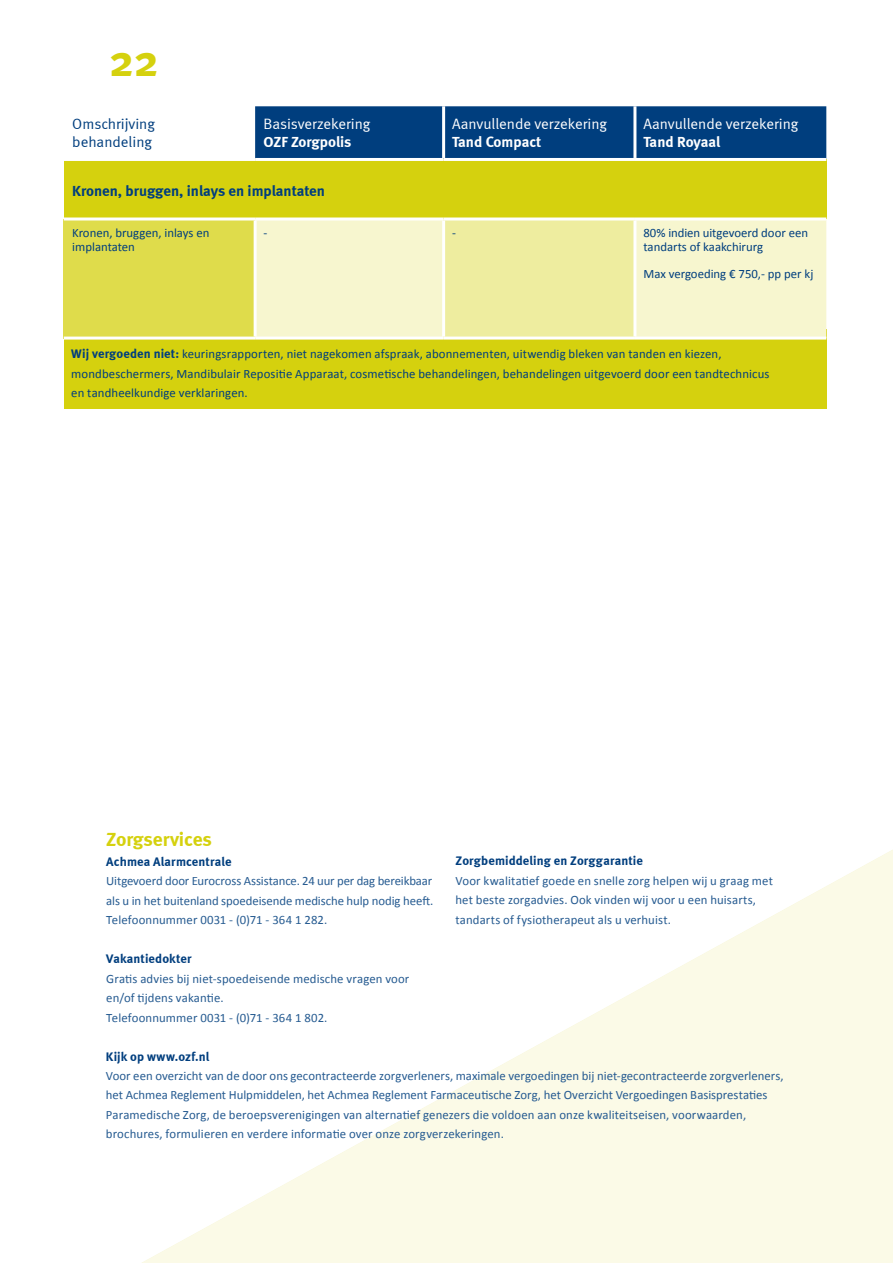
<style>
.page{position:relative;width:893px;height:1263px;background:#fff}
.page>*{position:absolute;margin:0;border:0;box-sizing:border-box;transform-origin:0 0}
.t1{font:700 45px "Meta";color:#d5d10e}
.t2{font:700 19.5px "Meta";letter-spacing:-.005em;color:#d5d10e}
.t3{font:15px/18px "Meta Normal";color:#fff}
.t4{font:700 15px "Meta";color:#003e7e}
.t5{font:15px/18px "Meta Normal";color:#003e7e}
.t6{font:12.75px/19.5px "Calibri";letter-spacing:.005em;color:#265b91}
.t7{font:12.75px/13.5px "Calibri";letter-spacing:.005em;color:#003e7e}
.s1{font-family:"Meta";font-weight:700}
.s2{font-family:"Meta";font-weight:700;color:#003e7e}
</style>
<div class="page">
<svg style="left:142px;top:850px;width:751px;height:413px;fill:#fbfae7"></svg>
<div style="left:64px;top:329px;width:762px;height:80px;background:#d5d10e"></div>
<div style="left:255px;top:106px;width:571px;height:52px;background:#003e7e"></div>
<div style="left:64px;top:159px;width:762px;height:60px;background:#d5d10e"></div>
<div style="left:64px;top:219px;width:191px;height:119px;background:#dfdc4b"></div>
<div style="left:257px;top:220px;width:569px;height:117px;background:#f7f6cf"></div>
<div style="left:444px;top:219px;width:191px;height:119px;background:#eeed9f"></div>
<hr style="left:442px;top:106px;width:3px;height:52px;background:#fff">
<hr style="left:633px;top:106px;width:3px;height:52px;background:#fff">
<hr style="left:64px;top:158px;width:191px;height:3px;background:#fff">
<hr style="left:255px;top:158px;width:189px;height:3px;background:#fff">
<hr style="left:444px;top:158px;width:191px;height:3px;background:#fff">
<hr style="left:635px;top:158px;width:191px;height:3px;background:#fff">
<hr style="left:64px;top:217px;width:191px;height:3px;background:#fff">
<hr style="left:255px;top:217px;width:189px;height:3px;background:#fff">
<hr style="left:254px;top:220px;width:3px;height:117px;background:#fff">
<hr style="left:444px;top:217px;width:191px;height:3px;background:#fff">
<hr style="left:442px;top:220px;width:3px;height:117px;background:#fff">
<hr style="left:635px;top:217px;width:191px;height:3px;background:#fff">
<hr style="left:633px;top:220px;width:3px;height:117px;background:#fff">
<hr style="left:64px;top:337px;width:191px;height:3px;background:#fff">
<hr style="left:255px;top:337px;width:189px;height:3px;background:#fff">
<hr style="left:444px;top:337px;width:191px;height:3px;background:#fff">
<hr style="left:635px;top:337px;width:191px;height:3px;background:#fff">
<p class="t1" style="left:109px;top:34px;width:51px">22</p>
<p class="t5" style="left:72px;top:114px;width:84px">Omschrijving behandeling</p>
<p class="t3" style="left:264px;top:114px;width:108px">Basisverzekering<br><span class="s1">OZF Zorgpolis</span></p>
<p class="t3" style="left:452px;top:114px;width:156px">Aanvullende verzekering<br><span class="s1">Tand Compact</span></p>
<p class="t3" style="left:643px;top:114px;width:156px">Aanvullende verzekering<br><span class="s1">Tand Royaal</span></p>
<p class="t4" style="left:72px;top:182px;width:254px">Kronen, bruggen, inlays en implantaten</p>
<p class="t7" style="left:72px;top:225px;width:139px">Kronen, bruggen, inlays en implantaten</p>
<p class="t7" style="left:264px;top:225px;width:5px">-</p>
<p class="t7" style="left:452px;top:225px;width:5px">-</p>
<p class="t7" style="left:643px;top:225px;width:166px">80% indien uitgevoerd door een tandarts of kaakchirurg</p>
<p class="t7" style="left:643px;top:266px;width:171px">Max vergoeding € 750,- pp per kj</p>
<p class="t7" style="left:71px;top:344px;width:700px;line-height:19.5px"><span class="s1">Wij vergoeden niet:</span> keuringsrapporten, niet nagekomen afspraak, abonnementen, uitwendig bleken van tanden en kiezen, mondbeschermers, Mandibulair Repositie Apparaat, cosmetische behandelingen, behandelingen uitgevoerd door een tandtechnicus en tandheelkundige verklaringen.</p>
<p class="t2" style="left:106px;top:828px;width:107px">Zorgservices</p>
<p class="t6" style="left:106px;top:851px;width:329px"><span class="s2">Achmea Alarmcentrale<br></span>Uitgevoerd door Eurocross Assistance. 24 uur per dag bereikbaar als u in het buitenland spoedeisende medische hulp nodig heeft.<br>Telefoonnummer 0031 - (0)71 - 364 1 282.</p>
<p class="t6" style="left:106px;top:948px;width:305px"><span class="s2">Vakantiedokter<br></span>Gratis advies bij niet-spoedeisende medische vragen voor en/of tijdens vakantie.<br>Telefoonnummer 0031 - (0)71 - 364 1 802.</p>
<p class="t6" style="left:455px;top:851px;width:319px"><span class="s2">Zorgbemiddeling en Zorggarantie<br></span>Voor kwalitatief goede en snelle zorg helpen wij u graag met het beste zorgadvies. Ook vinden wij voor u een huisarts, tandarts of fysiotherapeut als u verhuist.</p>
<p class="t6" style="left:106px;top:1046px;width:679px"><span class="s2">Kijk op www.ozf.nl<br></span>Voor een overzicht van de door ons gecontracteerde zorgverleners, maximale vergoedingen bij niet-gecontracteerde zorgverleners, het Achmea Reglement Hulpmiddelen, het Achmea Reglement Farmaceutische Zorg, het Overzicht Vergoedingen Basisprestaties Paramedische Zorg, de beroepsverenigingen van alternatief genezers die voldoen aan onze kwaliteitseisen, voorwaarden, brochures, formulieren en verdere informatie over onze zorgverzekeringen.</p>
</div>
